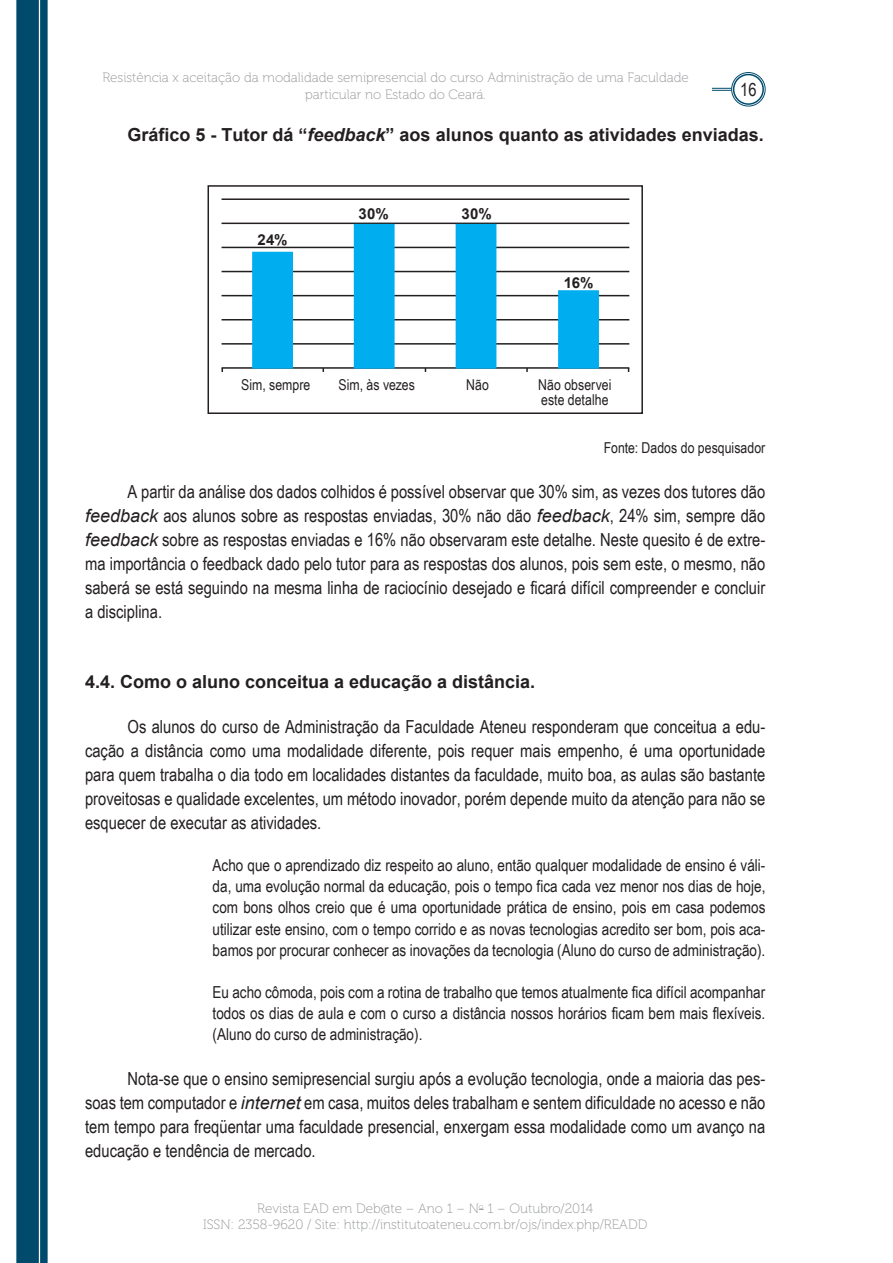
<style>
.page{position:relative;width:893px;height:1263px;background:#fff}
.page>*{position:absolute;margin:0;border:0;box-sizing:border-box;transform-origin:0 0}
.t1{font:18px/24px "Arial Narrow";color:#231f20;text-align:justify}
.t2{font:700 18px "Arial";color:#231f20}
.t3{font:16.5px/21px "Arial Narrow";color:#231f20;text-align:justify}
.t4{font:15px/15px "Arial Narrow";letter-spacing:.005em;color:#231f20}
.t5{font:700 15px "Arial";letter-spacing:.01em;color:#231f20}
.t6{font:13.5px/16.2px "Museo 100";color:#939598;text-align:center}
.s1{font-style:italic}
.s2{font-family:"Arial";font-style:italic}
</style>
<div class="page">
<div style="left:16px;top:0;width:23px;height:1263px;background:#004b6c"></div>
<div style="left:40px;top:0;width:8px;height:1263px;background:#004b6c"></div>
<div style="left:731px;top:72px;width:34px;height:34px;border:1px solid #004b6c;border-radius:50%"></div>
<div style="left:733px;top:74px;width:31px;height:31px;border:2px solid #004b6c;border-radius:50%"></div>
<svg style="left:712px;top:88px;width:19px;height:3px"></svg>
<div style="left:207px;top:185px;width:436px;height:229px;border:2px solid #231f20"></div>
<hr style="left:222px;top:198px;width:407px;height:2px;background:#231f20">
<hr style="left:222px;top:223px;width:407px;height:1px;background:#231f20">
<hr style="left:222px;top:247px;width:407px;height:1px;background:#231f20">
<hr style="left:222px;top:271px;width:407px;height:1px;background:#231f20">
<hr style="left:222px;top:295px;width:407px;height:1px;background:#231f20">
<hr style="left:222px;top:319px;width:407px;height:1px;background:#231f20">
<hr style="left:222px;top:343px;width:407px;height:2px;background:#231f20">
<hr style="left:222px;top:367px;width:407px;height:2px;background:#231f20">
<div style="left:558px;top:290px;width:41px;height:79px;background:#00aeef;border:2px solid #00aeef"></div>
<div style="left:456px;top:224px;width:40px;height:145px;background:#00aeef"></div>
<div style="left:354px;top:224px;width:41px;height:145px;background:#00aeef;border:2px solid #00aeef"></div>
<div style="left:252px;top:252px;width:41px;height:117px;background:#00aeef;border:2px solid #00aeef"></div>
<p class="t6" style="left:102px;top:70px;width:588px">Resistência x aceitação da modalidade semipresencial do curso Administração de uma Faculdade particular no Estado do Ceará.</p>
<p class="t1" style="left:740px;top:77px;width:18px">16</p>
<p class="t2" style="left:128px;top:122px;width:638px">Gráfico 5 - Tutor dá “<span class="s1">feedback</span>” aos alunos quanto as atividades enviadas.</p>
<p class="t5" style="left:258px;top:229px;width:31px">24%</p>
<p class="t5" style="left:359px;top:204px;width:32px">30%</p>
<p class="t5" style="left:461px;top:204px;width:32px">30%</p>
<p class="t5" style="left:564px;top:273px;width:31px">16%</p>
<p class="t4" style="left:241px;top:376px;width:71px">Sim, sempre</p>
<p class="t4" style="left:338px;top:376px;width:78px">Sim, às vezes</p>
<p class="t4" style="left:538px;top:376px;width:75px">Não observei este detalhe</p>
<p class="t4" style="left:466px;top:376px;width:24px">Não</p>
<p class="t4" style="left:604px;top:440px;width:163px">Fonte: Dados do pesquisador</p>
<p class="t1" style="left:85px;top:479px;width:682px;text-indent:43px">A partir da análise dos dados colhidos é possível observar que 30% sim, as vezes dos tutores dão <span class="s2">feedback</span> aos alunos sobre as respostas enviadas, 30% não dão <span class="s2">feedback</span>, 24% sim, sempre dão <span class="s2">feedback</span> sobre as respostas enviadas e 16% não observaram este detalhe. Neste quesito é de extre&shy;ma importância o feedback dado pelo tutor para as respostas dos alunos, pois sem este, o mesmo, não saberá se está seguindo na mesma linha de raciocínio desejado e ficará difícil compreender e concluir a disciplina.</p>
<p class="t2" style="left:85px;top:670px;width:452px">4.4. Como o aluno conceitua a educação a distância.</p>
<p class="t1" style="left:85px;top:714px;width:682px;text-indent:43px">Os alunos do curso de Administração da Faculdade Ateneu responderam que conceitua a edu&shy;cação a distância como uma modalidade diferente, pois requer mais empenho, é uma oportunidade para quem trabalha o dia todo em localidades distantes da faculdade, muito boa, as aulas são bastante proveitosas e qualidade excelentes, um método inovador, porém depende muito da atenção para não se esquecer de executar as atividades.</p>
<p class="t3" style="left:213px;top:854px;width:554px">Acho que o aprendizado diz respeito ao aluno, então qualquer modalidade de ensino é váli&shy;da, uma evolução normal da educação, pois o tempo fica cada vez menor nos dias de hoje, com bons olhos creio que é uma oportunidade prática de ensino, pois em casa podemos utilizar este ensino, com o tempo corrido e as novas tecnologias acredito ser bom, pois aca&shy;bamos por procurar conhecer as inovações da tecnologia (Aluno do curso de administração).</p>
<p class="t3" style="left:213px;top:981px;width:554px">Eu acho cômoda, pois com a rotina de trabalho que temos atualmente fica difícil acompanhar todos os dias de aula e com o curso a distância nossos horários ficam bem mais flexíveis. (Aluno do curso de administração).</p>
<p class="t1" style="left:85px;top:1066px;width:682px;text-indent:43px">Nota-se que o ensino semipresencial surgiu após a evolução tecnologia, onde a maioria das pes&shy;soas tem computador e <span class="s2">internet</span> em casa, muitos deles trabalham e sentem dificuldade no acesso e não tem tempo para freqüentar uma faculdade presencial, enxergam essa modalidade como um avanço na educação e tendência de mercado.</p>
<p class="t6" style="left:203px;top:1201px;width:446px">Revista EAD em Deb@te – Ano 1 – N<sup>o</sup> 1 – Outubro/2014<br>ISSN: 2358-9620 / Site: http://institutoateneu.com.br/ojs/index.php/READD</p>
</div>
